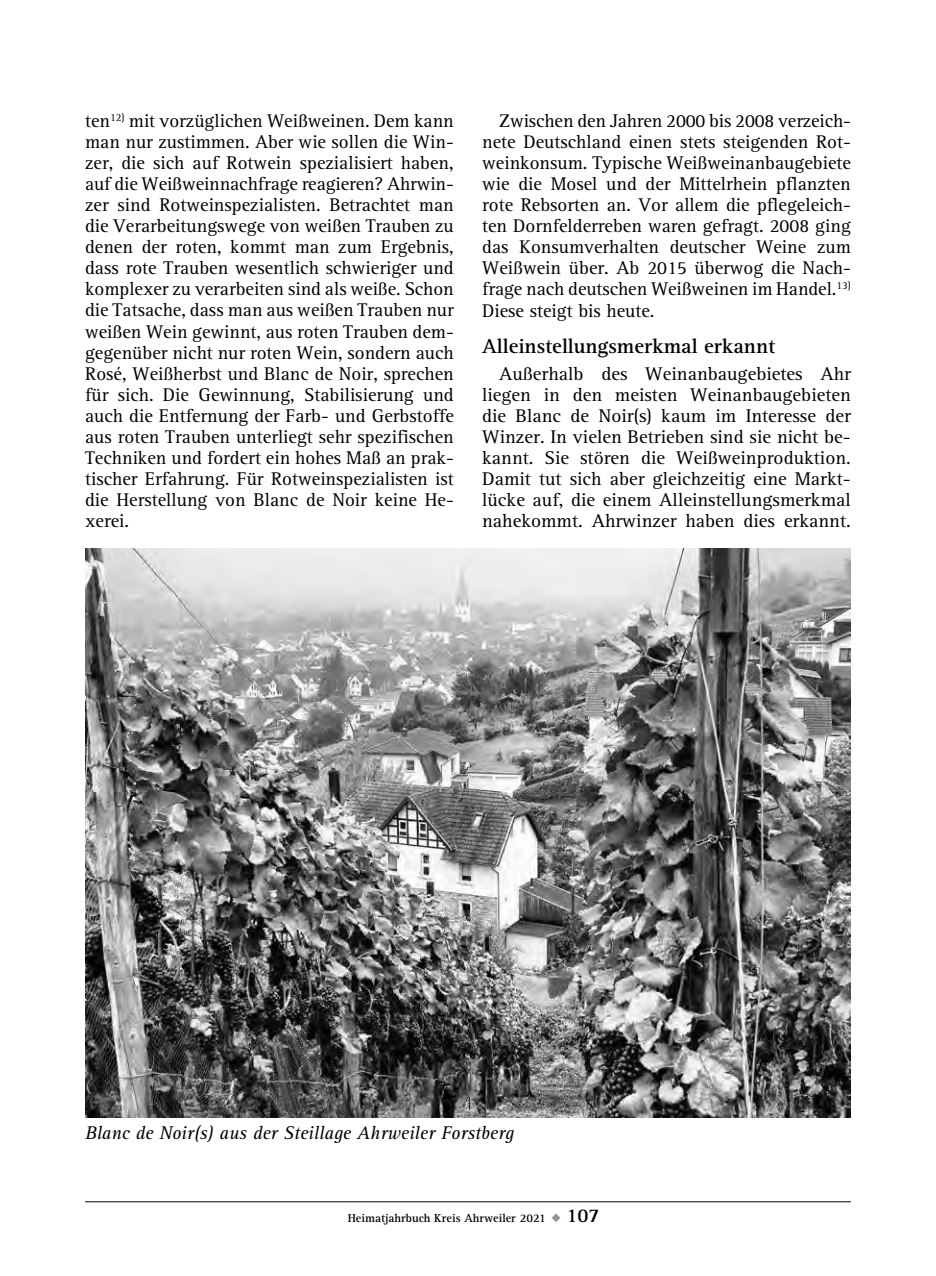
<style>
.page{position:relative;width:936px;height:1276px;background:#fff}
.page>*{position:absolute;margin:0;border:0;box-sizing:border-box;transform-origin:0 0}
.t1{font:700 21px "AT Rotis Serif";color:#000}
.t2{font:19px/21px "AT Rotis Serif";color:#000;text-align:justify}
.t3{font:italic 19px "AT Rotis Serif";color:#000}
.t4{font:700 12px "AT Rotis Serif";color:#000}
.s1{color:#939393}
.s2{font-size:20px}
</style>
<div class="page">
<hr style="left:85px;top:1201px;width:765px;height:1px;background:#000">
<img style="left:85px;top:549px;width:765px;height:568px">
<p class="t2" style="left:85px;top:111px;width:370px">ten<sup>12)</sup> mit vorzüglichen Weißweinen. Dem kann man nur zustimmen. Aber wie sollen die Win&shy;zer, die sich auf Rotwein spezialisiert haben, auf die Weißweinnachfrage reagieren? Ahrwin&shy;zer sind Rotweinspezialisten. Betrachtet man die Verarbeitungswege von weißen Trauben zu denen der roten, kommt man zum Ergebnis, dass rote Trauben wesentlich schwieriger und komplexer zu verarbeiten sind als weiße. Schon die Tatsache, dass man aus weißen Trauben nur weißen Wein gewinnt, aus roten Trauben dem&shy;gegenüber nicht nur roten Wein, sondern auch Rosé, Weißherbst und Blanc de Noir, sprechen für sich. Die Gewinnung, Stabilisierung und auch die Entfernung der Farb- und Gerbstoffe aus roten Trauben unterliegt sehr spezifischen Techniken und fordert ein hohes Maß an prak&shy;tischer Erfahrung. Für Rotweinspezialisten ist die Herstellung von Blanc de Noir keine He&shy;xerei.</p>
<p class="t2" style="left:482px;top:110px;width:370px;text-indent:17px">Zwischen den Jahren 2000 bis 2008 verzeich&shy;nete Deutschland einen stets steigenden Rot&shy;weinkonsum. Typische Weißweinanbaugebiete wie die Mosel und der Mittelrhein pflanzten rote Rebsorten an. Vor allem die pflegeleich&shy;ten Dornfelderreben waren gefragt. 2008 ging das Konsumverhalten deutscher Weine zum Weißwein über. Ab 2015 überwog die Nach&shy;frage nach deutschen Weißweinen im Handel.<sup>13)<br></sup>Diese steigt bis heute.</p>
<p class="t1" style="left:482px;top:334px;width:294px">Alleinstellungsmerkmal erkannt</p>
<p class="t2" style="left:482px;top:363px;width:370px;text-indent:17px">Außerhalb des Weinanbaugebietes Ahr liegen in den meisten Weinanbaugebieten die Blanc de Noir(s) kaum im Interesse der Winzer. In vielen Betrieben sind sie nicht be&shy;kannt. Sie stören die Weißweinproduktion.<br>Damit tut sich aber gleichzeitig eine Markt&shy;lücke auf, die einem Alleinstellungsmerkmal nahekommt. Ahrwinzer haben dies erkannt.</p>
<p class="t3" style="left:85px;top:1122px;width:430px">Blanc de Noir(s) aus der Steillage Ahrweiler Forstberg</p>
<p class="t4" style="left:348px;top:1210px;width:253px">Heimatjahrbuch Kreis Ahrweiler 2021 <span class="s1">◆</span> <span class="s2">107</span></p>
</div>
